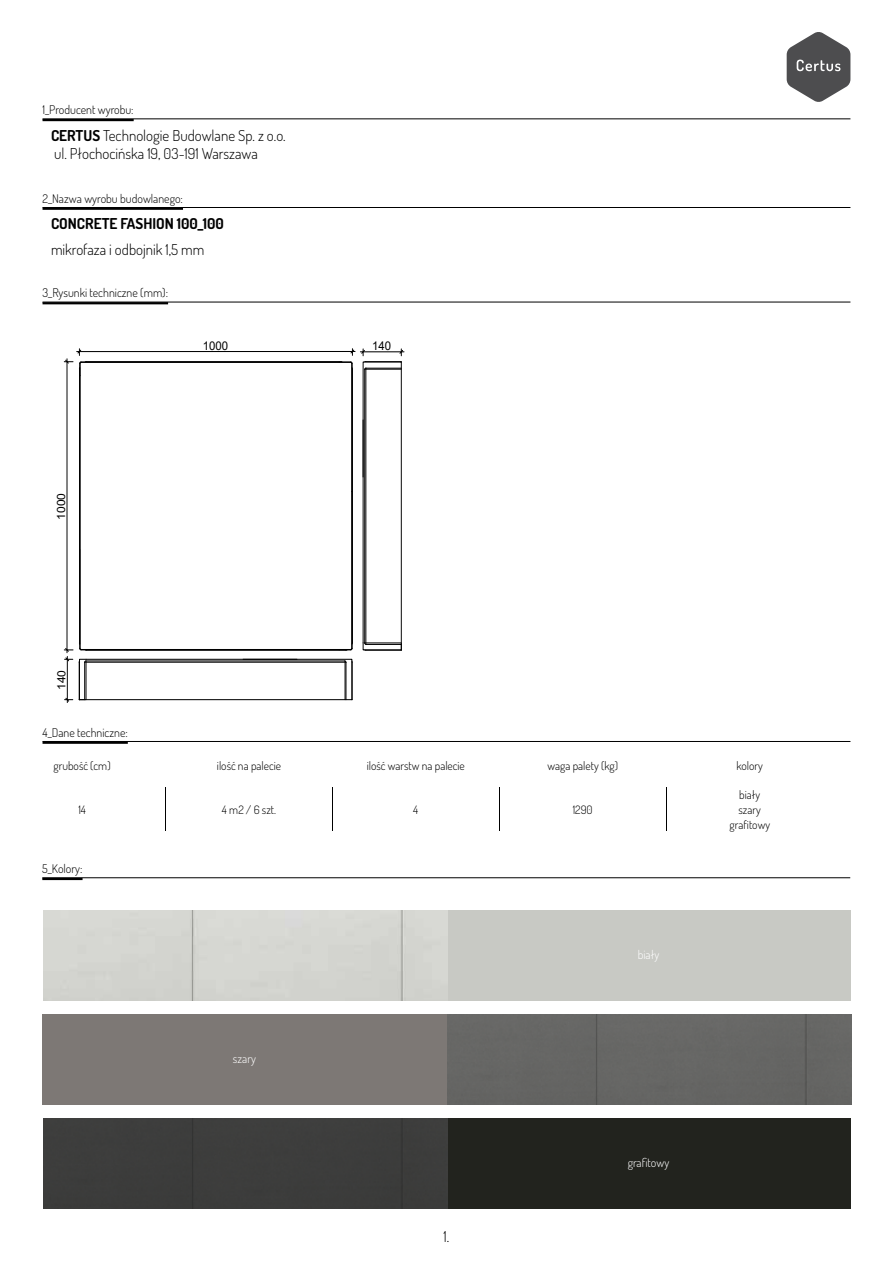
<style>
.page{position:relative;width:893px;height:1263px;background:#fff}
.page>*{position:absolute;margin:0;border:0;box-sizing:border-box;transform-origin:0 0}
.t1{font:300 15px/18px "Dosis";color:#000}
.t2{font:700 15px "Dosis";color:#000}
.t3{font:300 12px "Dosis";color:#000}
.t4{font:300 12px "Dosis";color:#fff}
.t5{font:12px "Arial";color:#000;scale:.95 1}
.t6{font:300 11.7px/14.5px "Dosis";color:#000;text-align:center}
.t7{font:11.4px "Arial";color:#000;scale:1.06 1}
.s1{font-weight:700}
</style>
<div class="page">
<svg style="left:787px;top:32px;width:63px;height:70px"></svg>
<hr style="left:43px;top:119px;width:807px;height:1px;background:#000">
<hr style="left:43px;top:119px;width:91px;height:2px;background:#000">
<hr style="left:43px;top:207px;width:807px;height:1px;background:#000">
<hr style="left:43px;top:208px;width:140px;height:2px;background:#000">
<hr style="left:42px;top:877px;width:808px;height:1px;background:#000">
<hr style="left:42px;top:878px;width:41px;height:2px;background:#000">
<div style="left:445px;top:910px;width:405px;height:90px;background:#c8c9c4"></div>
<div style="left:444px;top:1118px;width:406px;height:90px;background:#22231e"></div>
<div style="left:43px;top:1014px;width:408px;height:90px;background:#7d7875"></div>
<div style="left:43px;top:910px;width:404px;height:90px;background:#d5d6d1"></div>
<div style="left:447px;top:1014px;width:404px;height:90px;background:#666664"></div>
<div style="left:43px;top:1118px;width:404px;height:90px;background:#3c3d3c"></div>
<hr style="left:43px;top:302px;width:807px;height:1px;background:#000">
<hr style="left:43px;top:302px;width:125px;height:2px;background:#000">
<hr style="left:43px;top:741px;width:807px;height:1px;background:#000">
<hr style="left:43px;top:741px;width:85px;height:3px;background:#000">
<hr style="left:165px;top:787px;width:1px;height:44px;background:#000">
<hr style="left:332px;top:787px;width:1px;height:44px;background:#000">
<hr style="left:499px;top:787px;width:1px;height:44px;background:#000">
<hr style="left:666px;top:787px;width:1px;height:44px;background:#000">
<hr style="left:81px;top:362px;width:258px;height:1px;background:#000">
<hr style="left:80px;top:376px;width:1px;height:272px;background:#000">
<hr style="left:81px;top:649px;width:258px;height:1px;background:#000">
<hr style="left:351px;top:492px;width:1px;height:156px;background:#000">
<hr style="left:351px;top:363px;width:1px;height:129px;background:#000">
<hr style="left:86px;top:361px;width:255px;height:1px;background:#000">
<hr style="left:86px;top:650px;width:260px;height:1px;background:#000">
<svg style="left:79px;top:642px;width:8px;height:9px"></svg>
<svg style="left:339px;top:642px;width:14px;height:9px"></svg>
<svg style="left:339px;top:361px;width:14px;height:9px"></svg>
<hr style="left:352px;top:369px;width:1px;height:274px;background:#000">
<hr style="left:79px;top:368px;width:1px;height:276px;background:#000">
<hr style="left:67px;top:359px;width:1px;height:294px;background:#000">
<hr style="left:77px;top:351px;width:278px;height:1px;background:#000">
<svg style="left:350px;top:349px;width:4px;height:6px"></svg>
<svg style="left:64px;top:349px;width:23px;height:27px"></svg>
<hr style="left:360px;top:352px;width:44px;height:1px;background:#000">
<svg style="left:361px;top:349px;width:42px;height:302px"></svg>
<hr style="left:67px;top:656px;width:1px;height:46px;background:#000">
<svg style="left:65px;top:697px;width:8px;height:5px"></svg>
<svg style="left:64px;top:648px;width:9px;height:13px"></svg>
<svg style="left:79px;top:659px;width:274px;height:41px"></svg>
<p class="t3" style="left:43px;top:102px;width:93px">1_Producent wyrobu:</p>
<p class="t1" style="left:51px;top:125px;width:236px"><span class="s1">CERTUS</span> Technologie Budowlane Sp. z o.o. ul. Płochocińska 19, 03-191 Warszawa</p>
<p class="t3" style="left:43px;top:190px;width:142px">2_Nazwa wyrobu budowlanego:</p>
<p class="t2" style="left:51px;top:213px;width:174px">CONCRETE FASHION 100_100</p>
<p class="t1" style="left:51px;top:240px;width:155px">mikrofaza i odbojnik 1,5 mm</p>
<p class="t3" style="left:43px;top:285px;width:127px">3_Rysunki techniczne (mm):</p>
<p class="t5" style="left:203px;top:337px;width:28px">1000</p>
<p class="t5" style="left:372px;top:337px;width:21px">140</p>
<p class="t7" style="left:53px;top:520px;width:27px;rotate:-90deg">1000</p>
<p class="t7" style="left:54px;top:690px;width:20px;rotate:-90deg">140</p>
<p class="t3" style="left:43px;top:724px;width:87px">4_Dane techniczne:</p>
<p class="t6" style="left:53px;top:758px;width:59px">grubość (cm)</p>
<p class="t6" style="left:217px;top:758px;width:66px">ilość na palecie</p>
<p class="t6" style="left:367px;top:758px;width:100px">ilość warstw na palecie</p>
<p class="t6" style="left:547px;top:758px;width:72px">waga palety (kg)</p>
<p class="t6" style="left:736px;top:758px;width:28px">kolory</p>
<p class="t6" style="left:78px;top:802px;width:9px">14</p>
<p class="t6" style="left:222px;top:802px;width:56px">4m2/6szt.</p>
<p class="t6" style="left:413px;top:802px;width:7px">4</p>
<p class="t6" style="left:573px;top:802px;width:22px">1290</p>
<p class="t6" style="left:729px;top:787px;width:42px">biały szary grafitowy</p>
<p class="t3" style="left:42px;top:860px;width:42px">5_Kolory:</p>
<p class="t4" style="left:233px;top:1050px;width:25px">szary</p>
<p class="t1" style="left:444px;top:1226px;width:7px">1.</p>
<p class="t4" style="left:638px;top:946px;width:23px">biały</p>
<p class="t4" style="left:628px;top:1154px;width:43px">grafitowy</p>
</div>
